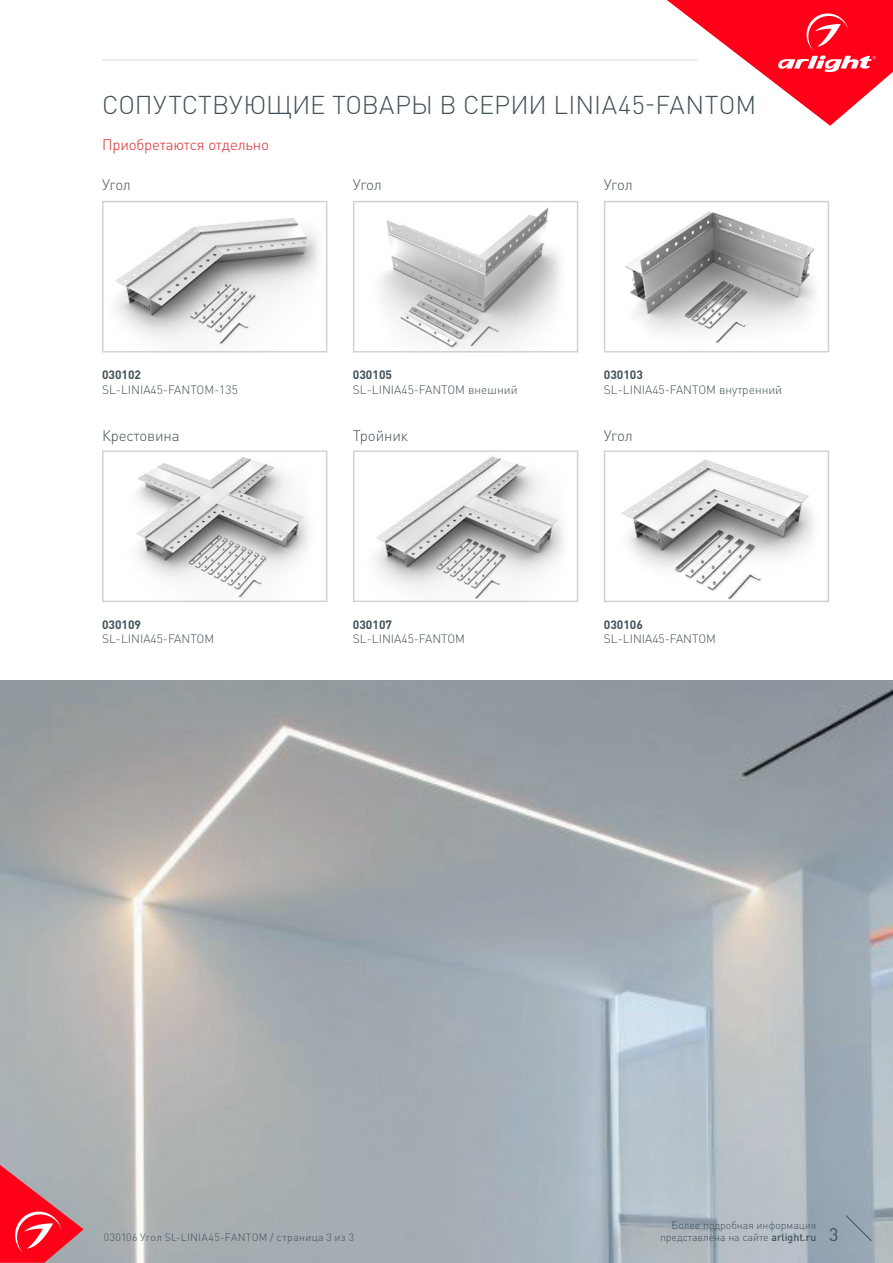
<style>
.page{position:relative;width:893px;height:1263px;background:#fff}
.page>*{position:absolute;margin:0;border:0;box-sizing:border-box;transform-origin:0 0}
.t1{font:300 25.5px "DIN Pro";color:#425159}
.t2{font:18px "DIN Pro";color:#425159}
.t3{font:300 15px "DIN Pro";letter-spacing:-.02em;color:#425159}
.t4{font:300 15px "DIN Pro";letter-spacing:-.01em;color:#d5262a}
.t5{font:300 12px "DIN Pro";color:#425159}
.t6{font:700 12px "DIN Pro";color:#425159}
.t7{font:300 10.5px/12.6px "DIN Pro";color:#425159;text-align:right}
.t8{font:300 10.5px "DIN Pro";letter-spacing:.04em;color:#425159}
.s1{font-weight:500}
</style>
<div class="page">
<img style="left:0;top:680px;width:893px;height:583px">
<svg style="left:0;top:1165px;width:84px;height:98px;background:#da5261"></svg>
<svg style="left:845px;top:1215px;width:27px;height:26px"></svg>
<svg style="left:667px;top:0;width:226px;height:126px"></svg>
<hr style="left:102px;top:60px;width:595px;height:1px;background:#dcdddf">
<img style="left:116px;top:218px;width:203px;height:127px">
<div style="left:102px;top:201px;width:225px;height:151px;border:2px solid #d1d2d4"></div>
<img style="left:625px;top:212px;width:190px;height:131px">
<div style="left:604px;top:201px;width:225px;height:151px;border:2px solid #d1d2d4"></div>
<img style="left:380px;top:208px;width:180px;height:141px">
<div style="left:353px;top:201px;width:225px;height:151px;border:2px solid #d1d2d4"></div>
<img style="left:622px;top:459px;width:191px;height:140px">
<div style="left:604px;top:450px;width:225px;height:152px;border:2px solid #d1d2d4"></div>
<img style="left:376px;top:456px;width:187px;height:143px">
<div style="left:353px;top:450px;width:225px;height:152px;border:2px solid #d1d2d4"></div>
<img style="left:136px;top:457px;width:173px;height:141px">
<div style="left:102px;top:450px;width:225px;height:152px;border:2px solid #d1d2d4"></div>
<h1 class="t1" style="left:102px;top:87px;width:656px">СОПУТСТВУЮЩИЕ ТОВАРЫ В СЕРИИ LINIA45-FANTOM</h1>
<p class="t4" style="left:102px;top:134px;width:168px">Приобретаются отдельно</p>
<p class="t3" style="left:102px;top:174px;width:30px">Угол</p>
<p class="t3" style="left:353px;top:174px;width:30px">Угол</p>
<p class="t3" style="left:604px;top:174px;width:30px">Угол</p>
<p class="t6" style="left:102px;top:367px;width:41px">030102</p>
<p class="t5" style="left:102px;top:381px;width:137px">SL-LINIA45-FANTOM-135</p>
<p class="t6" style="left:353px;top:367px;width:41px">030105</p>
<p class="t5" style="left:353px;top:381px;width:166px">SL-LINIA45-FANTOM внешний</p>
<p class="t6" style="left:604px;top:367px;width:41px">030103</p>
<p class="t5" style="left:604px;top:381px;width:180px">SL-LINIA45-FANTOM внутренний</p>
<p class="t3" style="left:102px;top:425px;width:79px">Крестовина</p>
<p class="t3" style="left:353px;top:425px;width:57px">Тройник</p>
<p class="t3" style="left:604px;top:425px;width:30px">Угол</p>
<p class="t6" style="left:102px;top:616px;width:41px">030109</p>
<p class="t5" style="left:102px;top:631px;width:114px">SL-LINIA45-FANTOM</p>
<p class="t6" style="left:353px;top:616px;width:41px">030107</p>
<p class="t5" style="left:353px;top:631px;width:114px">SL-LINIA45-FANTOM</p>
<p class="t6" style="left:604px;top:616px;width:41px">030106</p>
<p class="t5" style="left:604px;top:631px;width:114px">SL-LINIA45-FANTOM</p>
<p class="t7" style="left:660px;top:1218px;width:158px">Более подробная информация представлена на сайте <span class="s1">arlight.ru</span></p>
<p class="t8" style="left:104px;top:1230px;width:252px">030106 Угол SL-LINIA45-FANTOM / страница 3 из 3</p>
<h2 class="t2" style="left:829px;top:1222px;width:11px">3</h2>
</div>
